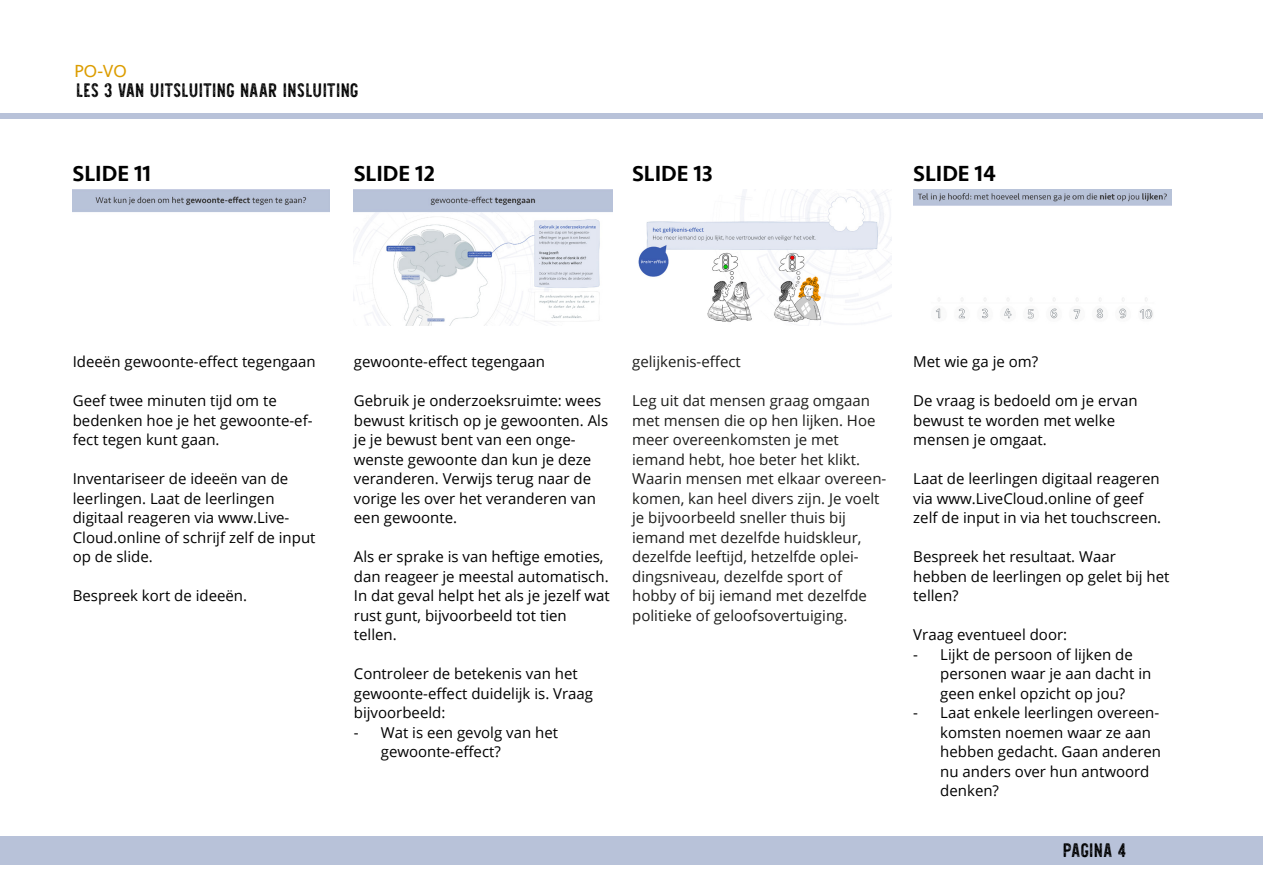
<style>
.page{position:relative;width:1263px;height:893px;background:#fff}
.page>*{position:absolute;margin:0;border:0;box-sizing:border-box;transform-origin:0 0}
.t1{font:500 22.5px "Seravek";color:#000}
.t2{font:19.5px "Shaimus Printed";letter-spacing:-.02em;color:#000}
.t3{font:18px "Seravek";color:#dc9d00}
.t4{font:15px/19.5px "Open Sans";color:#000}
.t5{font:15px/19.5px "Open Sans";color:#1d1d1b}
</style>
<div class="page">
<div style="left:0;top:836px;width:1263px;height:29px;background:#b8c2d9"></div>
<div style="left:0;top:113px;width:1263px;height:6px;background:#b8c2d9"></div>
<img style="left:72px;top:189px;width:258px;height:23px">
<img style="left:914px;top:189px;width:257px;height:131px">
<img style="left:354px;top:189px;width:258px;height:137px">
<img style="left:638px;top:189px;width:253px;height:136px">
<p class="t3" style="left:75px;top:57px;width:54px">PO-VO</p>
<h2 class="t2" style="left:76px;top:76px;width:284px">LES 3 VAN UITSLUITING NAAR INSLUITING</h2>
<h1 class="t1" style="left:73px;top:160px;width:80px">SLIDE 11</h1>
<h1 class="t1" style="left:354px;top:160px;width:83px">SLIDE 12</h1>
<h1 class="t1" style="left:632px;top:160px;width:82px">SLIDE 13</h1>
<h1 class="t1" style="left:913px;top:160px;width:84px">SLIDE 14</h1>
<p class="t4" style="left:73px;top:352px;width:244px">Ideeën gewoonte-effect tegengaan</p>
<p class="t4" style="left:73px;top:391px;width:241px">Geef twee minuten tijd om te bedenken hoe je het gewoonte-ef&shy;fect tegen kunt gaan.</p>
<p class="t4" style="left:73px;top:469px;width:244px">Inventariseer de ideeën van de leerlingen. Laat de leerlingen digitaal reageren via www.Live-<br>Cloud.online of schrijf zelf de input op de slide.</p>
<p class="t4" style="left:73px;top:586px;width:176px">Bespreek kort de ideeën.</p>
<p class="t4" style="left:354px;top:352px;width:193px">gewoonte-effect tegengaan</p>
<p class="t4" style="left:354px;top:391px;width:256px">Gebruik je onderzoeksruimte: wees bewust kritisch op je gewoonten. Als je je bewust bent van een onge&shy;wenste gewoonte dan kun je deze veranderen. Verwijs terug naar de vorige les over het veranderen van een gewoonte.</p>
<p class="t4" style="left:354px;top:547px;width:257px">Als er sprake is van heftige emoties, dan reageer je meestal automatisch.<br>In dat geval helpt het als je jezelf wat rust gunt, bijvoorbeeld tot tien tellen.</p>
<p class="t4" style="left:354px;top:664px;width:241px">Controleer de betekenis van het gewoonte-effect duidelijk is. Vraag bijvoorbeeld:</p>
<p class="t4" style="left:381px;top:722px;width:179px;text-indent:-27px">- Wat is een gevolg van het gewoonte-effect?</p>
<p class="t5" style="left:632px;top:352px;width:110px">gelijkenis-effect</p>
<p class="t5" style="left:632px;top:391px;width:256px">Leg uit dat mensen graag omgaan met mensen die op hen lijken. Hoe meer overeenkomsten je met iemand hebt, hoe beter het klikt.<br>Waarin mensen met elkaar overeen&shy;komen, kan heel divers zijn. Je voelt je bijvoorbeeld sneller thuis bij iemand met dezelfde huidskleur, dezelfde leeftijd, hetzelfde oplei&shy;dingsniveau, dezelfde sport of hobby of bij iemand met dezelfde politieke of geloofsovertuiging.</p>
<p class="t4" style="left:913px;top:352px;width:126px">Met wie ga je om?</p>
<p class="t4" style="left:913px;top:391px;width:226px">De vraag is bedoeld om je ervan bewust te worden met welke mensen je omgaat.</p>
<p class="t4" style="left:913px;top:469px;width:249px">Laat de leerlingen digitaal reageren via www.LiveCloud.online of geef zelf de input in via het touchscreen.</p>
<p class="t4" style="left:913px;top:547px;width:258px">Bespreek het resultaat. Waar hebben de leerlingen op gelet bij het tellen?</p>
<p class="t4" style="left:913px;top:625px;width:155px">Vraag eventueel door:</p>
<p class="t4" style="left:940px;top:644px;width:213px;text-indent:-27px">- Lijkt de persoon of lijken de personen waar je aan dacht in geen enkel opzicht op jou?</p>
<p class="t4" style="left:940px;top:703px;width:222px;text-indent:-27px">- Laat enkele leerlingen overeen&shy;komsten noemen waar ze aan hebben gedacht. Gaan anderen nu anders over hun antwoord denken?</p>
<h2 class="t2" style="left:1063px;top:835px;width:65px">PAGINA 4</h2>
</div>
